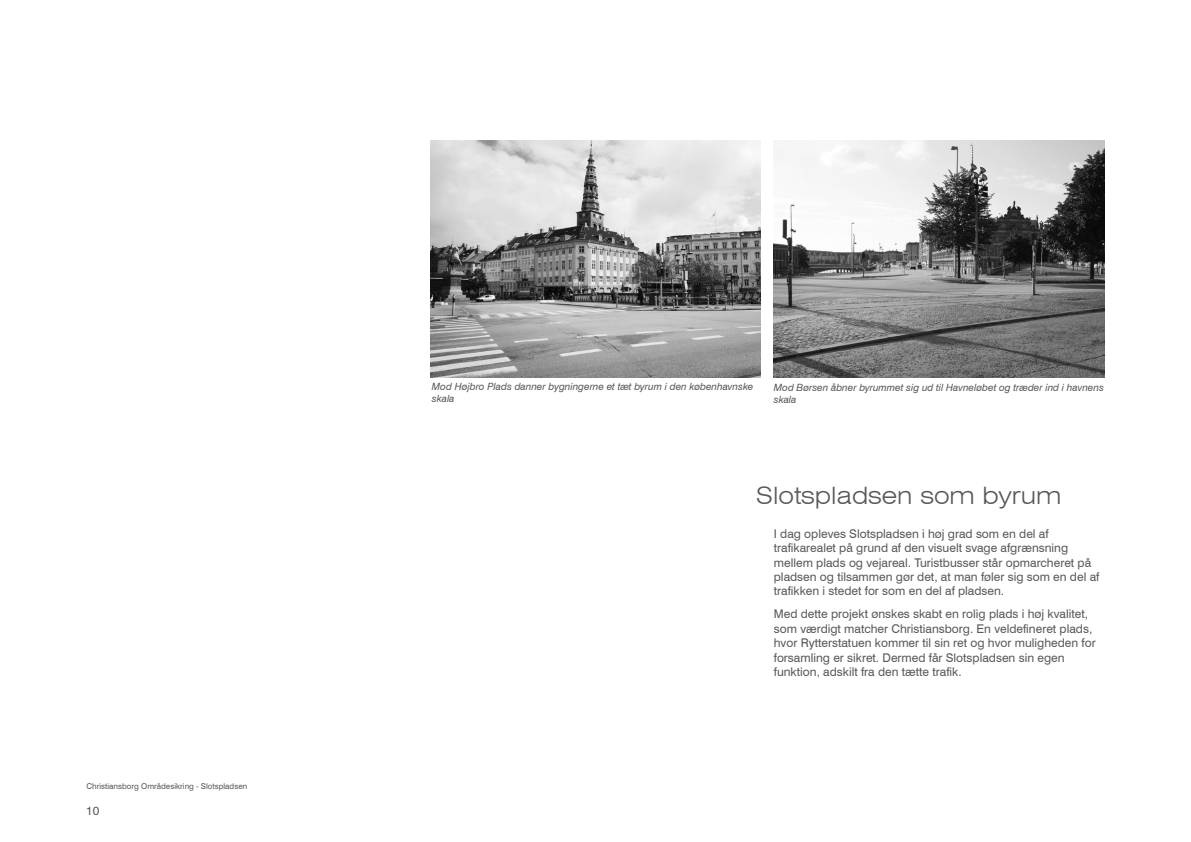
<style>
.page{position:relative;width:1191px;height:842px;background:#fff}
.page>*{position:absolute;margin:0;border:0;box-sizing:border-box;transform-origin:0 0}
.t1{font:300 expanded 24px "Swiss 721 BT";color:#57585a}
.t2{font:12px/14.4px "Swiss 721 BT";color:#57585a}
.t3{font:italic 10px/12px "Swiss 721 BT";color:#57585a}
.t4{font:8px "Swiss 721 BT";color:#57585a}
</style>
<div class="page">
<img style="left:430px;top:141px;width:331px;height:236px">
<img style="left:774px;top:141px;width:330px;height:236px">
<p class="t4" style="left:87px;top:782px;width:162px">Christiansborg Områdesikring - Slotspladsen</p>
<p class="t2" style="left:86px;top:803px;width:15px">10</p>
<p class="t3" style="left:432px;top:381px;width:323px">Mod Højbro Plads danner bygningerne et tæt byrum i den københavnske skala</p>
<p class="t3" style="left:774px;top:382px;width:332px">Mod Børsen åbner byrummet sig ud til Havneløbet og træder ind i havnens skala</p>
<h1 class="t1" style="left:756px;top:486px;width:307px">Slotspladsen som byrum</h1>
<p class="t2" style="left:774px;top:526px;width:327px">I dag opleves Slotspladsen i høj grad som en del af trafikarealet på grund af den visuelt svage afgrænsning mellem plads og vejareal. Turistbusser står opmarcheret på pladsen og tilsammen gør det, at man føler sig som en del af trafikken i stedet for som en del af pladsen.</p>
<p class="t2" style="left:774px;top:607px;width:323px">Med dette projekt ønskes skabt en rolig plads i høj kvalitet, som værdigt matcher Christiansborg. En veldefineret plads, hvor Rytterstatuen kommer til sin ret og hvor muligheden for forsamling er sikret. Dermed får Slotspladsen sin egen funktion, adskilt fra den tætte trafik.</p>
</div>
